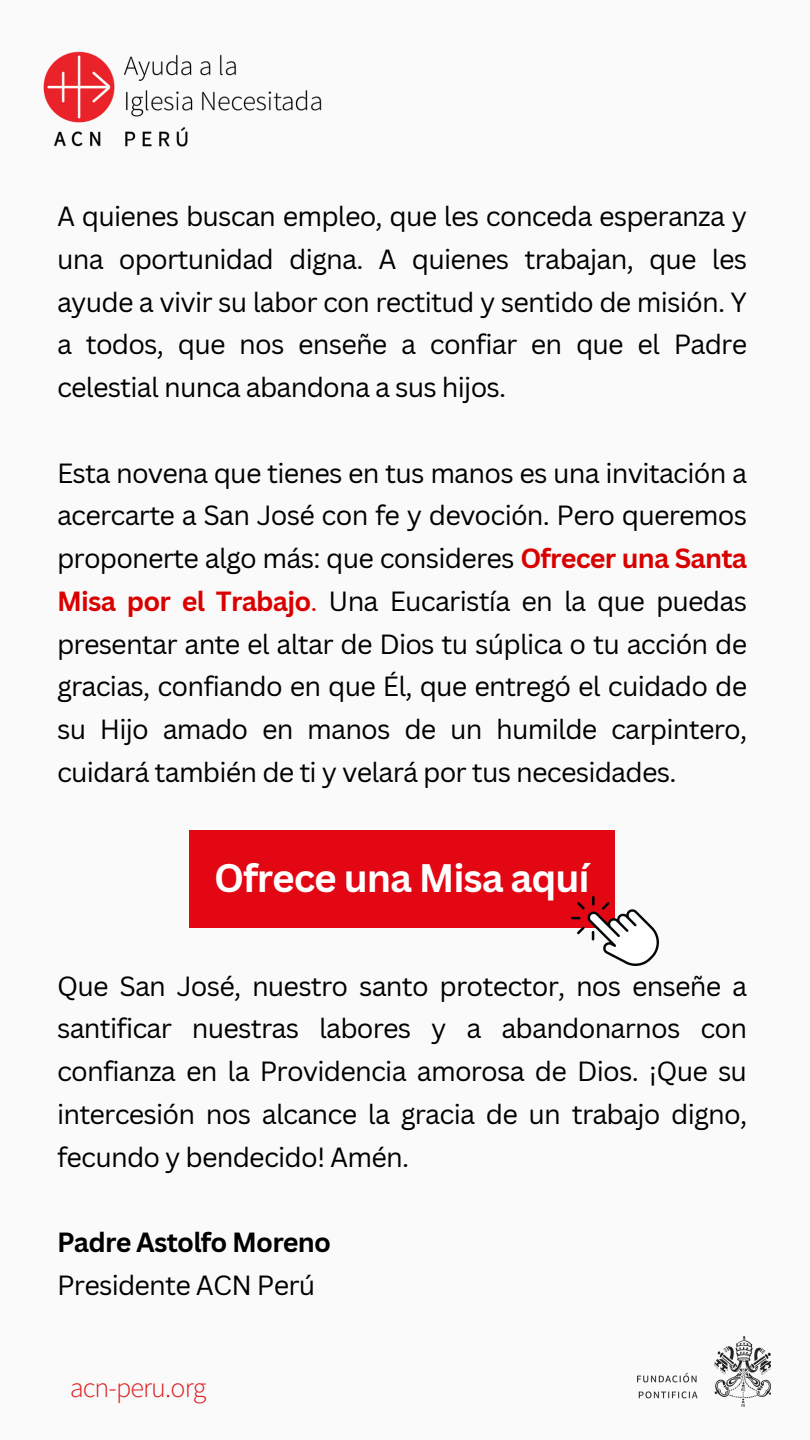
<style>
.page{position:relative;width:810px;height:1440px;background:#fafafa}
.page>*{position:absolute;margin:0;border:0;box-sizing:border-box;transform-origin:0 0}
.t1{font:700 38.7px "Canva Sans";letter-spacing:-.03em;color:#fff}
.t2{font:300 28px "Source Sans Pro";letter-spacing:-.03em;color:#d90000}
.t3{font:27px/42.8px "Canva Sans";letter-spacing:-.03em;color:#000;text-align:justify}
.t4{font:700 27px "Canva Sans";letter-spacing:-.03em;color:#000}
.s1{font-weight:700;color:#d90000}
.s2{color:#d90000}
</style>
<div class="page">
<img style="left:638px;top:1336px;width:132px;height:70px">
<div style="left:189px;top:830px;width:425px;height:98px;background:#e30613"></div>
<img style="left:571px;top:896px;width:87px;height:69px">
<img style="left:43px;top:51px;width:279px;height:96px">
<p class="t3" style="left:57px;top:194px;width:692px">A quienes buscan empleo, que les conceda esperanza y una oportunidad digna. A quienes trabajan, que les ayude a vivir su labor con rectitud y sentido de misión. Y a todos, que nos enseñe a confiar en que el Padre celestial nunca abandona a sus hijos.</p>
<p class="t3" style="left:57px;top:451px;width:692px">Esta novena que tienes en tus manos es una invitación a acercarte a San José con fe y devoción. Pero queremos proponerte algo más: que consideres <span class="s1">Ofrecer una Santa Misa por el Trabajo</span><span class="s2">.</span> Una Eucaristía en la que puedas presentar ante el altar de Dios tu súplica o tu acción de gracias, confiando en que Él, que entregó el cuidado de su Hijo amado en manos de un humilde carpintero, cuidará también de ti y velará por tus necesidades.</p>
<h1 class="t1" style="left:214px;top:850px;width:377px">Ofrece una Misa aquí</h1>
<p class="t3" style="left:57px;top:964px;width:692px">Que San José, nuestro santo protector, nos enseñe a santificar nuestras labores y a abandonarnos con confianza en la Providencia amorosa de Dios. ¡Que su intercesión nos alcance la gracia de un trabajo digno, fecundo y bendecido! Amén.</p>
<p class="t4" style="left:57px;top:1223px;width:275px">Padre Astolfo Moreno</p>
<p class="t3" style="left:57px;top:1263px;width:260px">Presidente ACN Perú</p>
<p class="t2" style="left:70px;top:1370px;width:138px">acn-peru.org</p>
</div>
